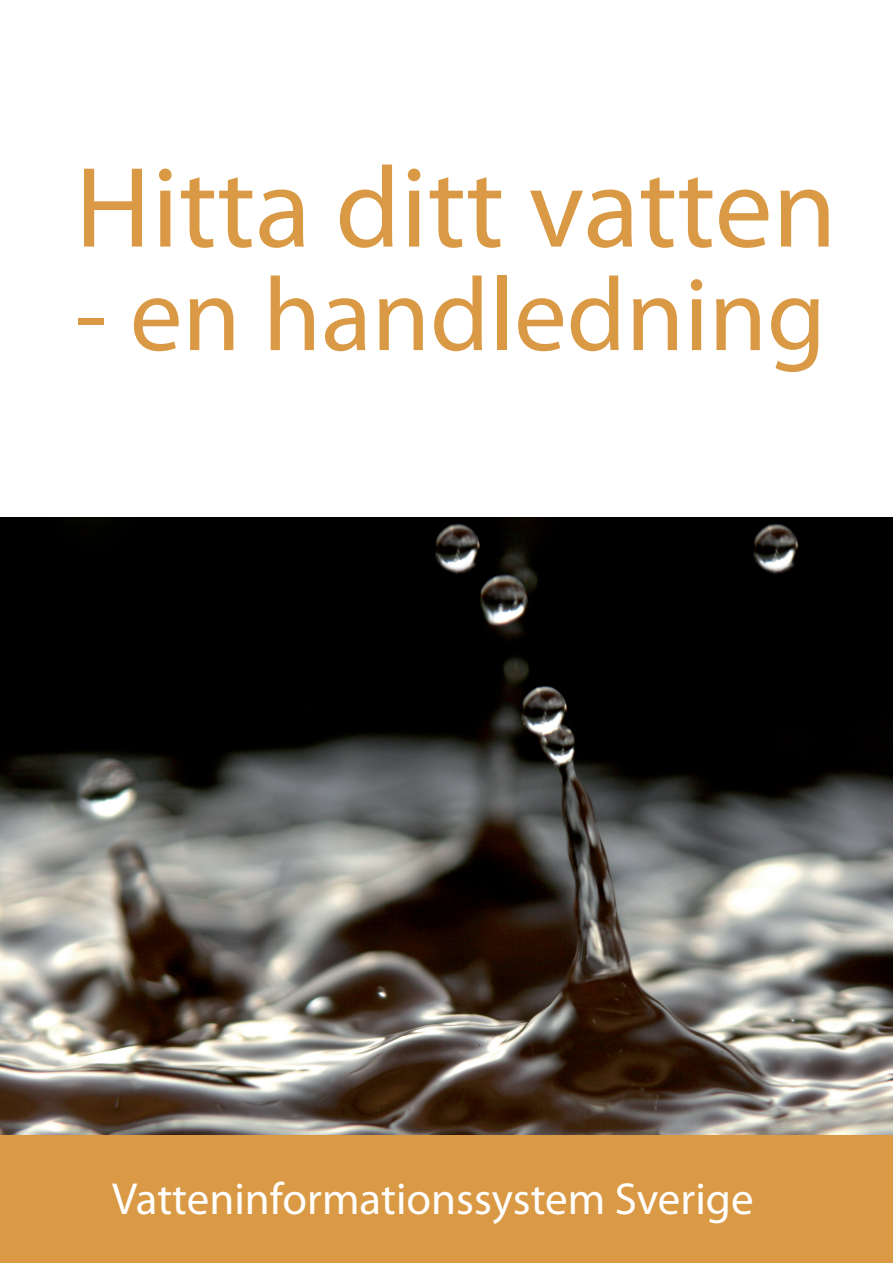
<style>
.page{position:relative;width:893px;height:1263px;background:#fff}
.page>*{position:absolute;margin:0;border:0;box-sizing:border-box;transform-origin:0 0}
.t1{font:115.5px "Myriad Pro";color:#da9a45}
.t2{font:105px "Myriad Pro";color:#da9a45}
.t3{font:45px "Myriad Pro";color:#fff}
</style>
<div class="page">
<img style="left:0;top:518px;width:893px;height:617px">
<div style="left:0;top:1135px;width:893px;height:128px;background:#da9a45"></div>
<h1 class="t1" style="left:75px;top:137px;width:763px">Hitta ditt vatten</h1>
<h2 class="t2" style="left:75px;top:250px;width:752px">- en handledning</h2>
<p class="t3" style="left:112px;top:1171px;width:643px">Vatteninformationssystem Sverige</p>
</div>
